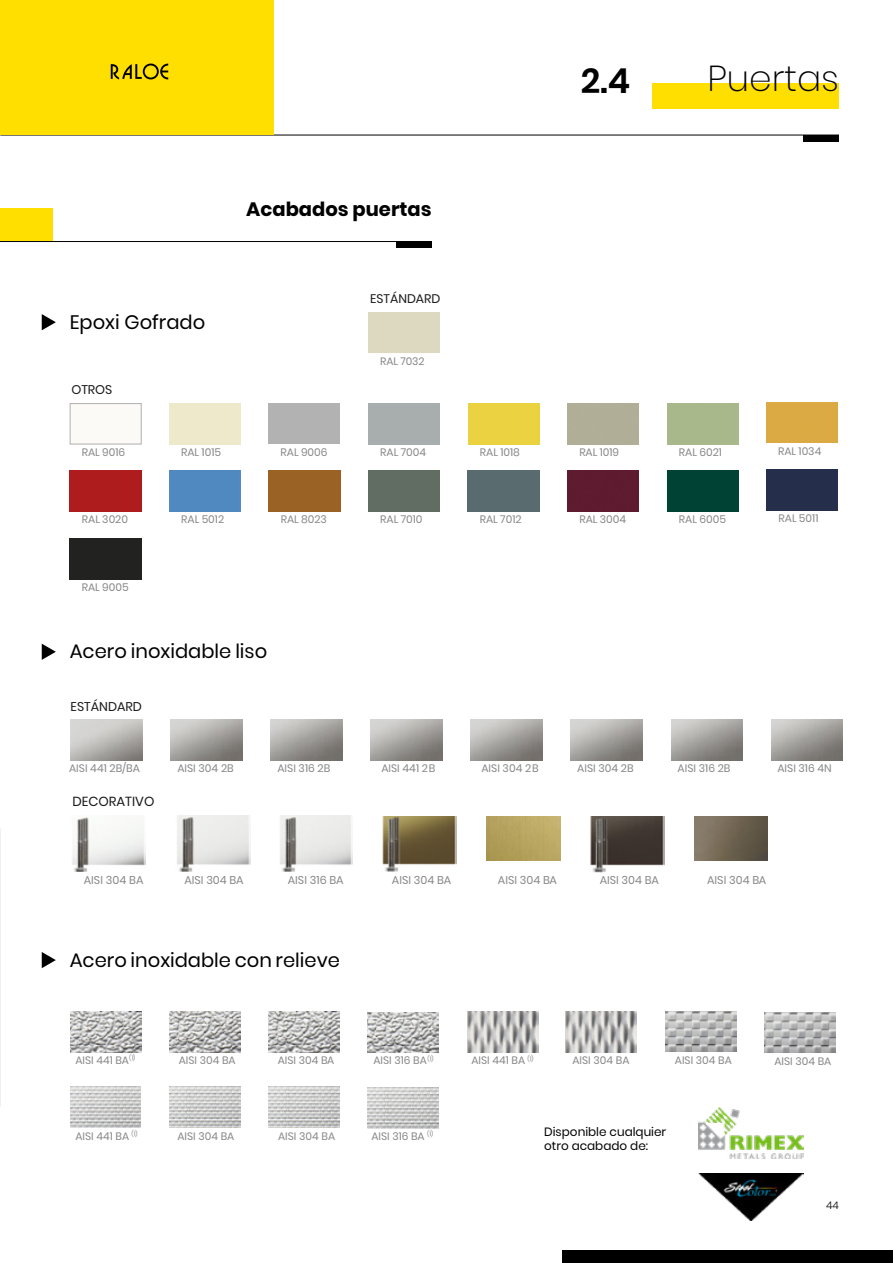
<style>
.page{position:relative;width:893px;height:1263px;background:#fff}
.page>*{position:absolute;margin:0;border:0;box-sizing:border-box;transform-origin:0 0}
.t1{font:200 36px "Poppins";color:#000}
.t2{font:600 34.5px "Poppins";color:#000}
.t3{font:19.5px "Poppins";color:#000}
.t4{font:700 19.5px "Poppins";color:#000}
.t5{font:13.2px "Poppins";color:#1b1b1b}
.t6{font:12.6px "Poppins";color:#1b1b1b}
.t7{font:12.45px "Poppins";color:#1b1b1b}
.t8{font:12px/14.4px "Poppins";color:#000}
.t9{font:11.25px "Poppins";color:#888}
.t10{font:10.8px "Poppins";color:#888}
.t11{font:10.65px "Poppins";color:#888}
.t12{font:300 10.5px "Poppins";color:#000}
.t13{font:6.3px "Poppins";color:#888}
</style>
<div class="page">
<hr style="left:0;top:828px;width:1px;height:278px;background:#f0f0f0">
<div style="left:0;top:208px;width:53px;height:33px;background:#ffdf00"></div>
<hr style="left:0;top:241px;width:432px;height:1px;background:#000">
<div style="left:396px;top:241px;width:36px;height:6px;background:#000"></div>
<hr style="left:0;top:135px;width:839px;height:1px;background:#000">
<div style="left:804px;top:135px;width:35px;height:7px;background:#000"></div>
<div style="left:0;top:0;width:274px;height:134px;background:#ffdf00"></div>
<svg style="left:42px;top:314px;width:14px;height:16px"></svg>
<div style="left:468px;top:403px;width:71px;height:41px;background:#ead240"></div>
<div style="left:169px;top:471px;width:72px;height:40px;background:#5089c0"></div>
<div style="left:766px;top:469px;width:72px;height:41px;background:#252f4b"></div>
<div style="left:70px;top:471px;width:71px;height:40px;background:#ae1c1e"></div>
<div style="left:567px;top:471px;width:72px;height:40px;background:#5f1b2f"></div>
<div style="left:766px;top:402px;width:72px;height:41px;background:#dcaa44"></div>
<div style="left:368px;top:470px;width:72px;height:41px;background:#616c62"></div>
<div style="left:667px;top:471px;width:71px;height:40px;background:#004233"></div>
<div style="left:70px;top:538px;width:71px;height:41px;background:#222221"></div>
<div style="left:468px;top:471px;width:71px;height:40px;background:#5a6b70"></div>
<div style="left:269px;top:471px;width:71px;height:40px;background:#9a6225"></div>
<div style="left:269px;top:403px;width:71px;height:41px;background:#b3b2b2"></div>
<div style="left:70px;top:403px;width:71px;height:41px;border:1px solid #b1b1b1"></div>
<svg style="left:42px;top:644px;width:14px;height:16px"></svg>
<svg style="left:42px;top:952px;width:14px;height:16px"></svg>
<img style="left:270px;top:719px;width:72px;height:41px">
<img style="left:771px;top:720px;width:72px;height:41px">
<img style="left:72px;top:817px;width:73px;height:55px">
<img style="left:590px;top:816px;width:74px;height:56px">
<img style="left:177px;top:816px;width:73px;height:56px">
<img style="left:694px;top:816px;width:73px;height:45px">
<img style="left:486px;top:816px;width:75px;height:44px">
<img style="left:382px;top:816px;width:74px;height:56px">
<img style="left:280px;top:816px;width:73px;height:56px">
<img style="left:565px;top:1012px;width:72px;height:40px">
<img style="left:467px;top:1012px;width:72px;height:40px">
<img style="left:764px;top:1012px;width:72px;height:41px">
<img style="left:70px;top:1012px;width:71px;height:40px">
<img style="left:367px;top:1088px;width:72px;height:40px">
<img style="left:169px;top:1012px;width:71px;height:40px">
<img style="left:268px;top:1012px;width:71px;height:41px">
<img style="left:70px;top:1086px;width:71px;height:41px">
<img style="left:169px;top:1086px;width:71px;height:41px">
<img style="left:268px;top:1086px;width:71px;height:41px">
<img style="left:367px;top:1012px;width:71px;height:41px">
<img style="left:666px;top:1011px;width:71px;height:41px">
<img style="left:698px;top:1107px;width:106px;height:51px">
<img style="left:699px;top:1174px;width:105px;height:46px">
<div style="left:652px;top:83px;width:187px;height:26px;background:#ffdf00"></div>
<svg style="left:111px;top:64px;width:57px;height:15px"></svg>
<div style="left:562px;top:1250px;width:331px;height:13px;background:#000"></div>
<h3 class="t3" style="left:70px;top:311px;width:137px">Epoxi Gofrado</h3>
<p class="t6" style="left:71px;top:382px;width:43px">OTROS</p>
<h3 class="t4" style="left:246px;top:197px;width:187px">Acabados puertas</h3>
<p class="t7" style="left:370px;top:291px;width:72px">ESTÁNDARD</p>
<p class="t11" style="left:380px;top:355px;width:46px">RAL 7032</p>
<h2 class="t2" style="left:581px;top:60px;width:51px">2.4</h2>
<h1 class="t1" style="left:708px;top:57px;width:133px">Puertas</h1>
<p class="t10" style="left:181px;top:446px;width:41px">RAL 1015</p>
<p class="t10" style="left:778px;top:445px;width:45px">RAL 1034</p>
<p class="t10" style="left:480px;top:446px;width:42px">RAL 1018</p>
<p class="t10" style="left:82px;top:446px;width:45px">RAL 9016</p>
<p class="t10" style="left:281px;top:446px;width:48px">RAL 9006</p>
<p class="t10" style="left:579px;top:446px;width:41px">RAL 1019</p>
<p class="t10" style="left:679px;top:446px;width:44px">RAL 6021</p>
<p class="t10" style="left:380px;top:446px;width:47px">RAL 7004</p>
<p class="t10" style="left:82px;top:513px;width:48px">RAL 3020</p>
<p class="t10" style="left:181px;top:513px;width:44px">RAL 5012</p>
<p class="t10" style="left:579px;top:513px;width:48px">RAL 3004</p>
<p class="t10" style="left:778px;top:512px;width:41px">RAL 5011</p>
<p class="t10" style="left:281px;top:513px;width:48px">RAL 8023</p>
<p class="t10" style="left:380px;top:513px;width:44px">RAL 7010</p>
<p class="t10" style="left:679px;top:513px;width:49px">RAL 6005</p>
<p class="t10" style="left:480px;top:513px;width:43px">RAL 7012</p>
<p class="t10" style="left:82px;top:581px;width:48px">RAL 9005</p>
<h3 class="t3" style="left:70px;top:640px;width:199px">Acero inoxidable liso</h3>
<p class="t6" style="left:71px;top:700px;width:73px">ESTÁNDARD</p>
<p class="t10" style="left:69px;top:762px;width:72px">AISI 441 2B/BA</p>
<p class="t10" style="left:177px;top:762px;width:58px">AISI 304 2B</p>
<p class="t10" style="left:277px;top:762px;width:54px">AISI 316 2B</p>
<p class="t10" style="left:381px;top:762px;width:56px">AISI 441 2B</p>
<p class="t10" style="left:481px;top:762px;width:59px">AISI 304 2B</p>
<p class="t10" style="left:577px;top:762px;width:58px">AISI 304 2B</p>
<p class="t10" style="left:678px;top:762px;width:54px">AISI 316 2B</p>
<p class="t10" style="left:777px;top:762px;width:56px">AISI 316 4N</p>
<p class="t5" style="left:72px;top:794px;width:84px">DECORATIVO</p>
<p class="t9" style="left:84px;top:874px;width:61px">AISI 304 BA</p>
<p class="t9" style="left:184px;top:874px;width:61px">AISI 304 BA</p>
<p class="t9" style="left:288px;top:874px;width:57px">AISI 316 BA</p>
<p class="t9" style="left:392px;top:874px;width:61px">AISI 304 BA</p>
<p class="t9" style="left:498px;top:874px;width:61px">AISI 304 BA</p>
<p class="t9" style="left:600px;top:874px;width:61px">AISI 304 BA</p>
<p class="t9" style="left:707px;top:874px;width:60px">AISI 304 BA</p>
<h3 class="t3" style="left:70px;top:948px;width:272px">Acero inoxidable con relieve</h3>
<p class="t13" style="left:129px;top:1054px;width:8px">(1)</p>
<p class="t10" style="left:471px;top:1054px;width:63px">AISI 441 BA <sup>(1)</sup></p>
<p class="t10" style="left:373px;top:1054px;width:62px">AISI 316 BA<sup>(1)</sup></p>
<p class="t10" style="left:675px;top:1054px;width:58px">AISI 304 BA</p>
<p class="t10" style="left:572px;top:1054px;width:58px">AISI 304 BA</p>
<p class="t10" style="left:179px;top:1054px;width:58px">AISI 304 BA</p>
<p class="t10" style="left:278px;top:1054px;width:58px">AISI 304 BA</p>
<p class="t10" style="left:75px;top:1054px;width:55px">AISI 441 BA</p>
<p class="t10" style="left:774px;top:1055px;width:58px">AISI 304 BA</p>
<p class="t10" style="left:76px;top:1129px;width:63px">AISI 441 BA <sup>(1)</sup></p>
<p class="t10" style="left:177px;top:1129px;width:58px">AISI 304 BA</p>
<p class="t10" style="left:278px;top:1129px;width:58px">AISI 304 BA</p>
<p class="t10" style="left:371px;top:1129px;width:63px">AISI 316 BA <sup>(1)</sup></p>
<p class="t8" style="left:544px;top:1125px;width:124px">Disponible cualquier otro acabado de:</p>
<p class="t12" style="left:826px;top:1199px;width:14px">44</p>
</div>
